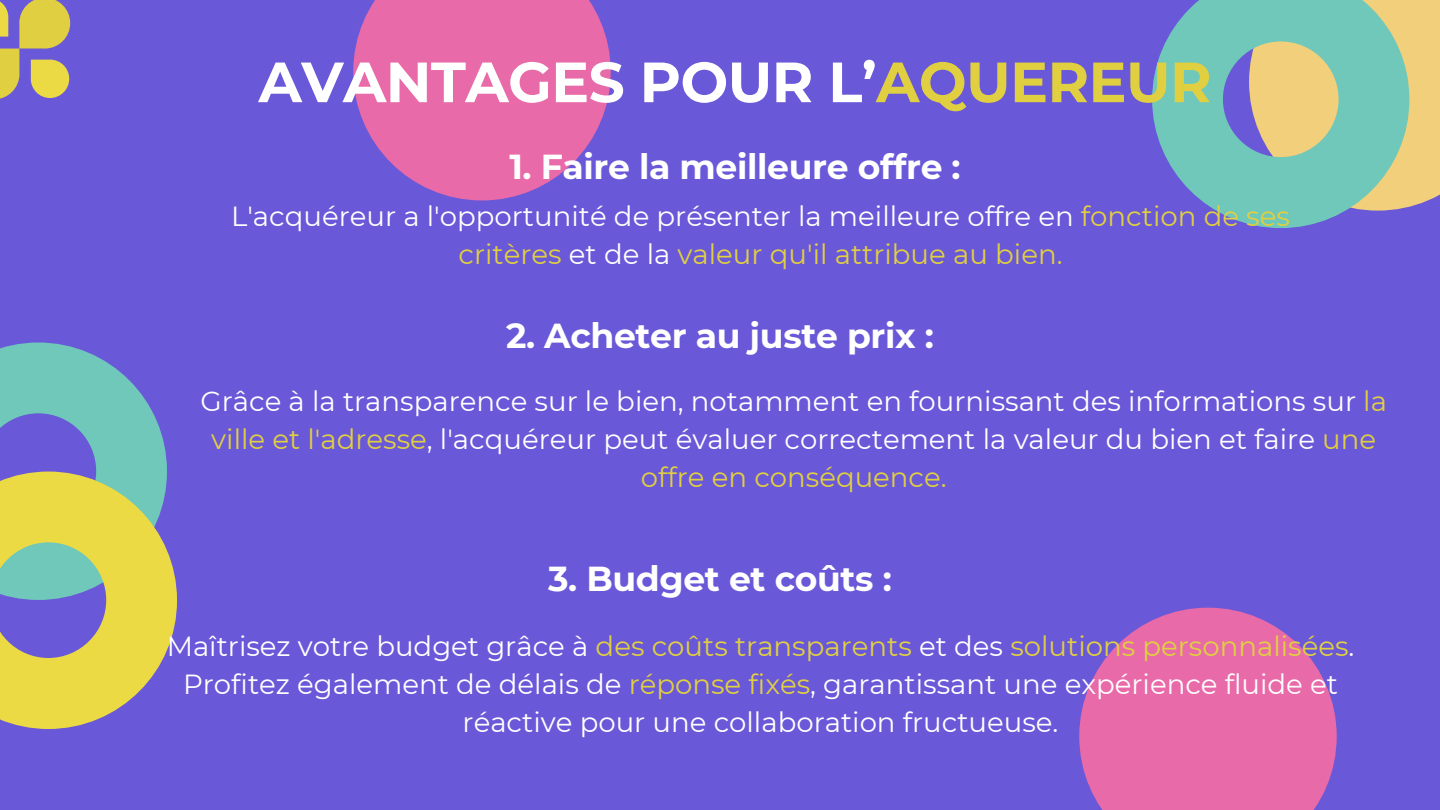
<style>
.page{position:relative;width:1440px;height:810px;background:#6958d8}
.page>*{position:absolute;margin:0;border:0;box-sizing:border-box;transform-origin:0 0}
.t1{font:700 56.6px "Montserrat";letter-spacing:-.01em;color:#fff}
.t2{font:700 34.6px "Montserrat";letter-spacing:-.01em;color:#fff}
.t3{font:27.6px/38.2px "Montserrat";color:#fff;text-align:center}
.s1{color:#e0cf41}
</style>
<div class="page">
<svg style="left:0;top:343px;width:167px;height:129px;fill:#6fc8ba"></svg>
<svg style="left:353px;top:0;width:258px;height:200px;fill:#e96aa8"></svg>
<div style="left:1249px;top:0;width:191px;height:211px;background:#f1cf7b"></div>
<svg style="left:1152px;top:0;width:258px;height:228px;fill:#6fc8ba"></svg>
<svg style="left:0;top:472px;width:177px;height:257px"></svg>
<svg style="left:0;top:0;width:70px;height:99px"></svg>
<svg style="left:1079px;top:608px;width:258px;height:202px;fill:#e96aa8"></svg>
<p class="t1" style="left:259px;top:47px;width:955px">AVANTAGES POUR L’<span class="s1">AQUEREUR</span></p>
<p class="t2" style="left:509px;top:145px;width:453px">1. Faire la meilleure offre :</p>
<p class="t3" style="left:231px;top:197px;width:1060px">L'acquéreur a l'opportunité de présenter la meilleure offre en <span class="s1">fonction de ses critères</span> et de la <span class="s1">valeur qu'il attribue au bien.</span></p>
<p class="t2" style="left:506px;top:315px;width:429px">2. Acheter au juste prix :</p>
<p class="t3" style="left:200px;top:382px;width:1188px">Grâce à la transparence sur le bien, notamment en fournissant des informations sur <span class="s1">la ville et l'adresse</span>, l'acquéreur peut évaluer correctement la valeur du bien et faire <span class="s1">une offre en conséquence.</span></p>
<p class="t2" style="left:548px;top:558px;width:345px">3. Budget et coûts :</p>
<p class="t3" style="left:167px;top:627px;width:1189px">Maîtrisez votre budget grâce à <span class="s1">des coûts transparents</span> et des <span class="s1">solutions personnalisées</span>.<br>Profitez également de délais de <span class="s1">réponse fixés</span>, garantissant une expérience fluide et réactive pour une collaboration fructueuse.</p>
</div>
